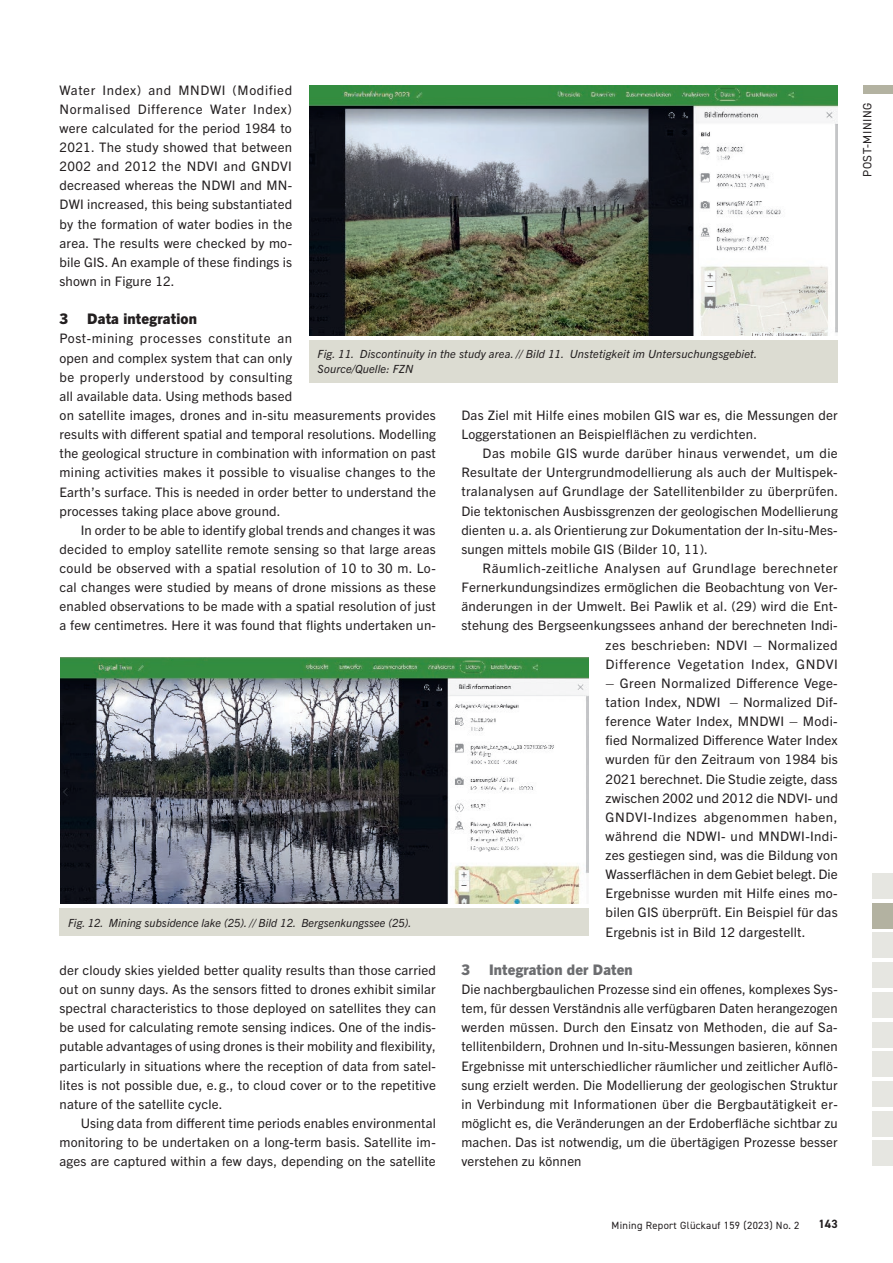
<style>
.page{position:relative;width:893px;height:1263px;background:#fff}
.page>*{position:absolute;margin:0;border:0;box-sizing:border-box;transform-origin:0 0}
.t1{font:800 14.7px "Trade Gothic Next LT Pro";letter-spacing:.01em;color:#6c6d70}
.t2{font:800 14.7px "Trade Gothic Next LT Pro";letter-spacing:.01em;color:#231f20}
.t3{font:13.2px/19.2px "Trade Gothic Next LT Pro";letter-spacing:.01em;color:#231f20;text-align:justify}
.t4{font:12px "DIN2014";letter-spacing:.045em;color:#231f20}
.t5{font:700 12px "DIN2014";color:#231f20}
.t6{font:italic 11.25px/15px "Trade Gothic Next LT Pro";letter-spacing:.01em;color:#231f20}
.t7{font:10.5px "DIN2014";letter-spacing:.03em;color:#231f20}
</style>
<div class="page">
<div style="left:863px;top:85px;width:30px;height:9px;background:#b3b2a1"></div>
<div style="left:872px;top:1141px;width:21px;height:25px;background:#e6e6e1"></div>
<div style="left:872px;top:1111px;width:21px;height:26px;background:#e6e6e1"></div>
<div style="left:872px;top:1081px;width:21px;height:26px;background:#e6e6e1"></div>
<div style="left:872px;top:1051px;width:21px;height:26px;background:#e6e6e1"></div>
<div style="left:872px;top:1022px;width:21px;height:25px;background:#e6e6e1"></div>
<div style="left:872px;top:992px;width:21px;height:25px;background:#e6e6e1"></div>
<div style="left:872px;top:962px;width:21px;height:26px;background:#e6e6e1"></div>
<div style="left:872px;top:932px;width:21px;height:26px;background:#e6e6e1"></div>
<div style="left:872px;top:873px;width:21px;height:25px;background:#e6e6e1"></div>
<div style="left:872px;top:903px;width:21px;height:25px;background:#b3b2a1"></div>
<img style="left:60px;top:657px;width:529px;height:247px">
<div style="left:60px;top:908px;width:529px;height:28px;background:#dcdcd2"></div>
<img style="left:309px;top:85px;width:529px;height:250px">
<div style="left:309px;top:340px;width:529px;height:43px;background:#dcdcd2"></div>
<p class="t3" style="left:60px;top:79px;width:234px">Water Index) and MNDWI (Modified Normalised Difference Water Index) were calculated for the period 1984 to 2021. The study showed that between 2002 and 2012 the NDVI and GNDVI decreased whereas the NDWI and MN-DWI increased, this being substantiated by the formation of water bodies in the area. The results were checked by mo&shy;bile GIS. An example of these findings is shown in Figure 12.</p>
<p class="t2" style="left:60px;top:309px;width:10px">3</p>
<p class="t2" style="left:87px;top:309px;width:111px">Data integration</p>
<p class="t3" style="left:60px;top:328px;width:378px;text-align:left">Post-mining processes constitute an<br>open and complex system that can only<br>be properly understood by consulting<br>all available data. Using methods based<br>on satellite images, drones and in-situ measurements provides results with different spatial and temporal resolutions. Modelling the geological structure in combination with information on past mining activities makes it possible to visualise changes to the Earth’s surface. This is needed in order better to understand the processes taking place above ground.</p>
<p class="t3" style="left:60px;top:519px;width:378px;text-indent:21px">In order to be able to identify global trends and changes it was decided to employ satellite remote sensing so that large areas could be observed with a spatial resolution of 10 to 30 m. Lo&shy;cal changes were studied by means of drone missions as these enabled observations to be made with a spatial resolution of just a few centimetres. Here it was found that flights undertaken un-</p>
<p class="t6" style="left:318px;top:346px;width:441px">Fig. 11. Discontinuity in the study area. // Bild 11. Unstetigkeit im Untersuchungsgebiet.<br>Source/Quelle: FZN</p>
<p class="t3" style="left:461px;top:405px;width:378px">Das Ziel mit Hilfe eines mobilen GIS war es, die Messungen der<br>Loggerstationen an Beispielflächen zu verdichten.</p>
<p class="t3" style="left:461px;top:443px;width:378px;text-indent:21px">Das mobile GIS wurde darüber hinaus verwendet, um die Resultate der Untergrundmodellierung als auch der Multispek&shy;tralanalysen auf Grundlage der Satellitenbilder zu überprüfen.<br>Die tektonischen Ausbissgrenzen der geologischen Modellierung dienten u.a. als Orientierung zur Dokumentation der In-situ-Mes&shy;sungen mittels mobile GIS (Bilder 10, 11).</p>
<p class="t3" style="left:461px;top:558px;width:378px;text-align:right">Räumlich-zeitliche Analysen auf Grundlage berechneter Fernerkundungsindizes ermöglichen die Beobachtung von Ver&shy;änderungen in der Umwelt. Bei Pawlik et al. (29) wird die Ent&shy;stehung des Bergseenkungssees anhand der berechneten Indi&shy;zes beschrieben: NDVI – Normalized<br>Difference Vegetation Index, GNDVI</p>
<p class="t3" style="left:606px;top:672px;width:234px">– Green Normalized Difference Vege&shy;tation Index, NDWI – Normalized Dif&shy;ference Water Index, MNDWI – Modi&shy;fied Normalized Difference Water Index wurden für den Zeitraum von 1984 bis 2021 berechnet. Die Studie zeigte, dass zwischen 2002 und 2012 die NDVI- und GNDVI-Indizes abgenommen haben, während die NDWI- und MNDWI-Indi&shy;zes gestiegen sind, was die Bildung von Wasserflächen in dem Gebiet belegt. Die Ergebnisse wurden mit Hilfe eines mo&shy;bilen GIS überprüft. Ein Beispiel für das Ergebnis ist in Bild 12 dargestellt.</p>
<p class="t1" style="left:461px;top:959px;width:10px">3</p>
<p class="t1" style="left:489px;top:959px;width:145px">Integration der Daten</p>
<p class="t3" style="left:461px;top:979px;width:378px">Die nachbergbaulichen Prozesse sind ein offenes, komplexes Sys&shy;tem, für dessen Verständnis alle verfügbaren Daten herangezogen werden müssen. Durch den Einsatz von Methoden, die auf Sa&shy;tellitenbildern, Drohnen und In-situ-Messungen basieren, können Ergebnisse mit unterschiedlicher räumlicher und zeitlicher Auflö&shy;sung erzielt werden. Die Modellierung der geologischen Struktur in Verbindung mit Informationen über die Bergbautätigkeit er&shy;möglicht es, die Veränderungen an der Erdoberfläche sichtbar zu machen. Das ist notwendig, um die übertägigen Prozesse besser verstehen zu können</p>
<p class="t6" style="left:68px;top:914px;width:345px">Fig. 12. Mining subsidence lake (25). // Bild 12. Bergsenkungssee (25).</p>
<p class="t3" style="left:60px;top:959px;width:378px">der cloudy skies yielded better quality results than those carried out on sunny days. As the sensors fitted to drones exhibit similar spectral characteristics to those deployed on satellites they can be used for calculating remote sensing indices. One of the indis&shy;putable advantages of using drones is their mobility and flexibility, particularly in situations where the reception of data from satel&shy;lites is not possible due, e.g., to cloud cover or to the repetitive nature of the satellite cycle.</p>
<p class="t3" style="left:60px;top:1113px;width:378px;text-indent:21px">Using data from different time periods enables environmental monitoring to be undertaken on a long-term basis. Satellite im&shy;ages are captured within a few days, depending on the satellite</p>
<p class="t7" style="left:611px;top:1218px;width:189px">Mining Report Glückauf 159 (2023) No. 2</p>
<p class="t5" style="left:818px;top:1216px;width:21px">143</p>
<p class="t4" style="left:860px;top:177px;width:76px;rotate:-90deg">POST-MINING</p>
</div>
